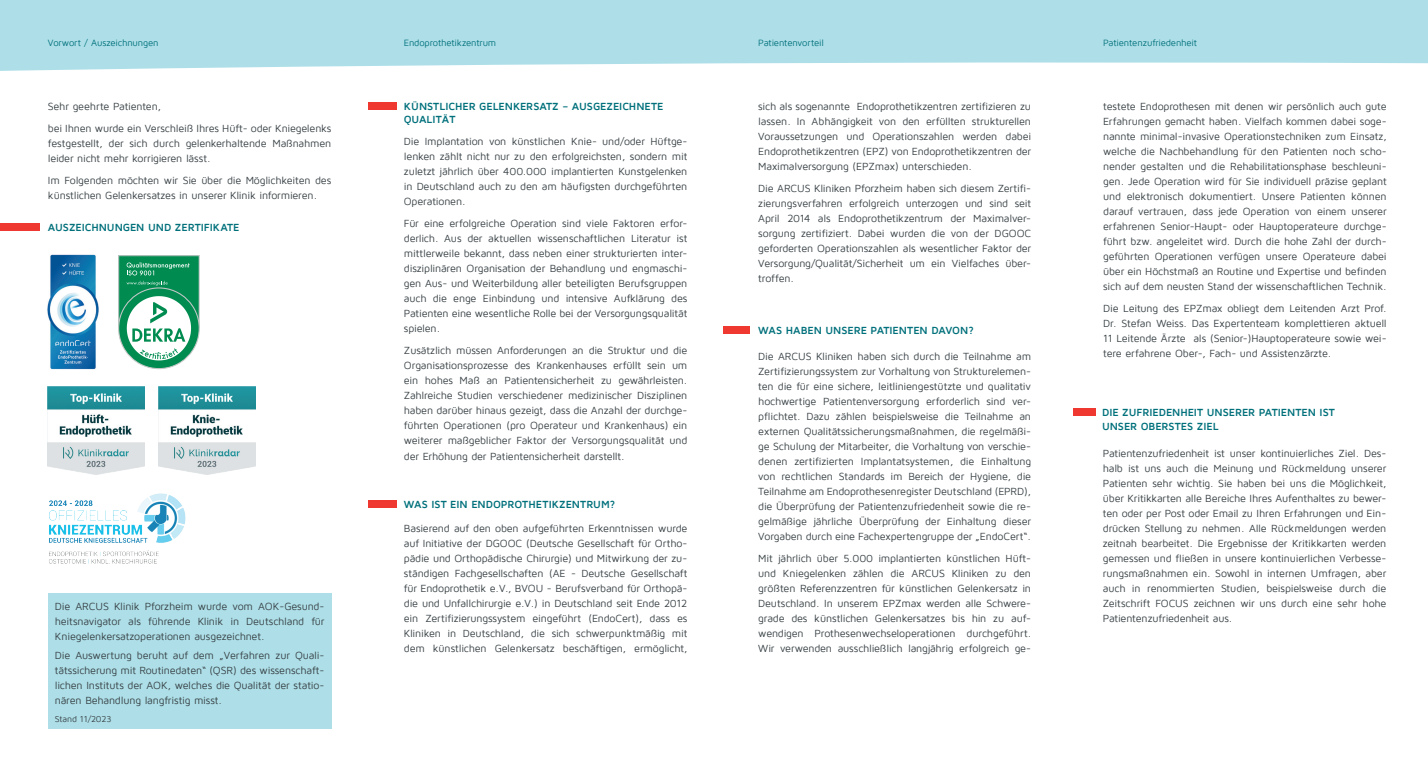
<style>
.page{position:relative;width:1428px;height:766px;background:#fff}
.page>*{position:absolute;margin:0;border:0;box-sizing:border-box;transform-origin:0 0}
.t1{font:10.62px/15px "Maven Pro";letter-spacing:-.015em;color:#363f43;text-align:justify}
.t2{font:700 10.62px/13.8px "Maven Pro";letter-spacing:-.005em;color:#00707b}
.t3{font:9.38px "Maven Pro";letter-spacing:-.015em;color:#00707b}
.t4{font:8.75px "Maven Pro";letter-spacing:-.02em;color:#363f43}
</style>
<div class="page">
<svg style="left:0;top:0;width:1428px;height:71px;background:#b5e1ea"></svg>
<div style="left:369px;top:102px;width:28px;height:7px;background:#ee3830"></div>
<div style="left:0;top:223px;width:40px;height:8px;background:#ee3830"></div>
<div style="left:369px;top:499px;width:28px;height:8px;background:#ee3830"></div>
<div style="left:723px;top:326px;width:26px;height:8px;background:#ee3830"></div>
<div style="left:1074px;top:408px;width:22px;height:8px;background:#ee3830"></div>
<img style="left:47px;top:254px;width:52px;height:115px">
<div style="left:119px;top:288px;width:80px;height:80px;background:#008c50;border-radius:50%"></div>
<svg style="left:118px;top:255px;width:82px;height:105px"></svg>
<img style="left:48px;top:387px;width:96px;height:87px">
<img style="left:159px;top:387px;width:97px;height:87px">
<div style="left:48px;top:593px;width:284px;height:135px;background:#aedfe8"></div>
<img style="left:49px;top:493px;width:137px;height:71px">
<p class="t3" style="left:48px;top:38px;width:112px">Vorwort / Auszeichnungen</p>
<p class="t3" style="left:404px;top:38px;width:94px">Endoprothetikzentrum</p>
<p class="t3" style="left:758px;top:38px;width:67px">Patientenvorteil</p>
<p class="t3" style="left:1103px;top:38px;width:95px">Patientenzufriedenheit</p>
<p class="t1" style="left:48px;top:95px;width:285px;line-height:22.1px">Sehr geehrte Patienten,<br>bei Ihnen wurde ein Verschleiß Ihres Hüft- oder Kniegelenks</p>
<p class="t1" style="left:48px;top:136px;width:285px">festgestellt, der sich durch gelenkerhaltende Maßnahmen leider nicht mehr korrigieren lässt.</p>
<p class="t1" style="left:48px;top:173px;width:285px">Im Folgenden möchten wir Sie über die Möglichkeiten des künstlichen Gelenkersatzes in unserer Klinik informieren.</p>
<p class="t2" style="left:48px;top:220px;width:193px">AUSZEICHNUNGEN UND ZERTIFIKATE</p>
<p class="t1" style="left:55px;top:599px;width:271px">Die ARCUS Klinik Pforzheim wurde vom AOK-Gesund&shy;heitsnavigator als führende Klinik in Deutschland für Kniegelenkersatzoperationen ausgezeichnet.</p>
<p class="t1" style="left:55px;top:647px;width:271px">Die Auswertung beruht auf dem „Verfahren zur Quali&shy;tätssicherung mit Routinedaten“ (QSR) des wissenschaft&shy;lichen Instituts der AOK, welches die Qualität der statio&shy;nären Behandlung langfristig misst.</p>
<p class="t4" style="left:55px;top:714px;width:58px">Stand 11/2023</p>
<p class="t2" style="left:404px;top:99px;width:261px">KÜNSTLICHER GELENKERSATZ – AUSGEZEICHNETE<br>QUALITÄT</p>
<p class="t1" style="left:404px;top:134px;width:285px;text-align:left">Die Implantation von künstlichen Knie- und/oder Hüftge&shy;lenken zählt nicht nur zu den erfolgreichsten, sondern mit zuletzt jährlich über 400.000 implantierten Kunstgelenken in Deutschland auch zu den am häufigsten durchgeführten Operationen.</p>
<p class="t1" style="left:404px;top:216px;width:285px">Für eine erfolgreiche Operation sind viele Faktoren erfor&shy;derlich. Aus der aktuellen wissenschaftlichen Literatur ist mittlerweile bekannt, dass neben einer strukturierten inter&shy;disziplinären Organisation der Behandlung und engmaschi&shy;gen Aus- und Weiterbildung aller beteiligten Berufsgruppen auch die enge Einbindung und intensive Aufklärung des Patienten eine wesentliche Rolle bei der Versorgungsqualität spielen.</p>
<p class="t1" style="left:404px;top:343px;width:285px">Zusätzlich müssen Anforderungen an die Struktur und die Organisationsprozesse des Krankenhauses erfüllt sein um ein hohes Maß an Patientensicherheit zu gewährleisten.<br>Zahlreiche Studien verschiedener medizinischer Disziplinen haben darüber hinaus gezeigt, dass die Anzahl der durchge&shy;führten Operationen (pro Operateur und Krankenhaus) ein weiterer maßgeblicher Faktor der Versorgungsqualität und der Erhöhung der Patientensicherheit darstellt.</p>
<p class="t2" style="left:404px;top:497px;width:213px">WAS IST EIN ENDOPROTHETIKZENTRUM?</p>
<p class="t1" style="left:404px;top:520px;width:285px">Basierend auf den oben aufgeführten Erkenntnissen wurde auf Initiative der DGOOC (Deutsche Gesellschaft für Ortho&shy;pädie und Orthopädische Chirurgie) und Mitwirkung der zu&shy;ständigen Fachgesellschaften (AE - Deutsche Gesellschaft für Endoprothetik e.V., BVOU - Berufsverband für Orthopä&shy;die und Unfallchirurgie e.V.) in Deutschland seit Ende 2012 ein Zertifizierungssystem eingeführt (EndoCert), dass es Kliniken in Deutschland, die sich schwerpunktmäßig mit dem künstlichen Gelenkersatz beschäftigen, ermöglicht,</p>
<p class="t1" style="left:758px;top:99px;width:274px">sich als sogenannte Endoprothetikzentren zertifizieren zu lassen. In Abhängigkeit von den erfüllten strukturellen Voraussetzungen und Operationszahlen werden dabei Endoprothetikzentren (EPZ) von Endoprothetikzentren der Maximalversorgung (EPZmax) unterschieden.</p>
<p class="t1" style="left:758px;top:181px;width:274px;text-align:left">Die ARCUS Kliniken Pforzheim haben sich diesem Zertifi&shy;zierungsverfahren erfolgreich unterzogen und sind seit April 2014 als Endoprothetikzentrum der Maximalver&shy;sorgung zertifiziert. Dabei wurden die von der DGOOC geforderten Operationszahlen als wesentlicher Faktor der Versorgung/Qualität/Sicherheit um ein Vielfaches über&shy;troffen.</p>
<p class="t2" style="left:758px;top:323px;width:217px">WAS HABEN UNSERE PATIENTEN DAVON?</p>
<p class="t1" style="left:758px;top:348px;width:274px">Die ARCUS Kliniken haben sich durch die Teilnahme am Zertifizierungssystem zur Vorhaltung von Strukturelemen&shy;ten die für eine sichere, leitliniengestützte und qualitativ hochwertige Patientenversorgung erforderlich sind ver&shy;pflichtet. Dazu zählen beispielsweise die Teilnahme an externen Qualitätssicherungsmaßnahmen, die regelmäßi&shy;ge Schulung der Mitarbeiter, die Vorhaltung von verschie&shy;denen zertifizierten Implantatsystemen, die Einhaltung von rechtlichen Standards im Bereich der Hygiene, die Teilnahme am Endoprothesenregister Deutschland (EPRD), die Überprüfung der Patientenzufriedenheit sowie die re&shy;gelmäßige jährliche Überprüfung der Einhaltung dieser Vorgaben durch eine Fachexpertengruppe der „EndoCert“.</p>
<p class="t1" style="left:758px;top:550px;width:274px;text-align:left">Mit jährlich über 5.000 implantierten künstlichen Hüft&shy;und Kniegelenken zählen die ARCUS Kliniken zu den größten Referenzzentren für künstlichen Gelenkersatz in Deutschland. In unserem EPZmax werden alle Schwere&shy;grade des künstlichen Gelenkersatzes bis hin zu auf&shy;wendigen Prothesenwechseloperationen durchgeführt.<br>Wir verwenden ausschließlich langjährig erfolgreich ge-</p>
<p class="t1" style="left:1103px;top:99px;width:285px">testete Endoprothesen mit denen wir persönlich auch gute Erfahrungen gemacht haben. Vielfach kommen dabei soge&shy;nannte minimal-invasive Operationstechniken zum Einsatz, welche die Nachbehandlung für den Patienten noch scho&shy;nender gestalten und die Rehabilitationsphase beschleuni&shy;gen. Jede Operation wird für Sie individuell präzise geplant und elektronisch dokumentiert. Unsere Patienten können darauf vertrauen, dass jede Operation von einem unserer erfahrenen Senior-Haupt- oder Hauptoperateure durchge&shy;führt bzw. angeleitet wird. Durch die hohe Zahl der durch&shy;geführten Operationen verfügen unsere Operateure dabei über ein Höchstmaß an Routine und Expertise und befinden sich auf dem neusten Stand der wissenschaftlichen Technik.</p>
<p class="t1" style="left:1103px;top:301px;width:285px">Die Leitung des EPZmax obliegt dem Leitenden Arzt Prof.<br>Dr. Stefan Weiss. Das Expertenteam komplettieren aktuell 11 Leitende Ärzte als (Senior-)Hauptoperateure sowie wei&shy;tere erfahrene Ober-, Fach- und Assistenzärzte.</p>
<p class="t2" style="left:1102px;top:406px;width:234px">DIE ZUFRIEDENHEIT UNSERER PATIENTEN IST<br>UNSER OBERSTES ZIEL</p>
<p class="t1" style="left:1103px;top:446px;width:285px">Patientenzufriedenheit ist unser kontinuierliches Ziel. Des&shy;halb ist uns auch die Meinung und Rückmeldung unserer Patienten sehr wichtig. Sie haben bei uns die Möglichkeit, über Kritikkarten alle Bereiche Ihres Aufenthaltes zu bewer&shy;ten oder per Post oder Email zu Ihren Erfahrungen und Ein&shy;drücken Stellung zu nehmen. Alle Rückmeldungen werden zeitnah bearbeitet. Die Ergebnisse der Kritikkarten werden gemessen und fließen in unsere kontinuierlichen Verbesse&shy;rungsmaßnahmen ein. Sowohl in internen Umfragen, aber auch in renommierten Studien, beispielsweise durch die Zeitschrift FOCUS zeichnen wir uns durch eine sehr hohe Patientenzufriedenheit aus.</p>
</div>
